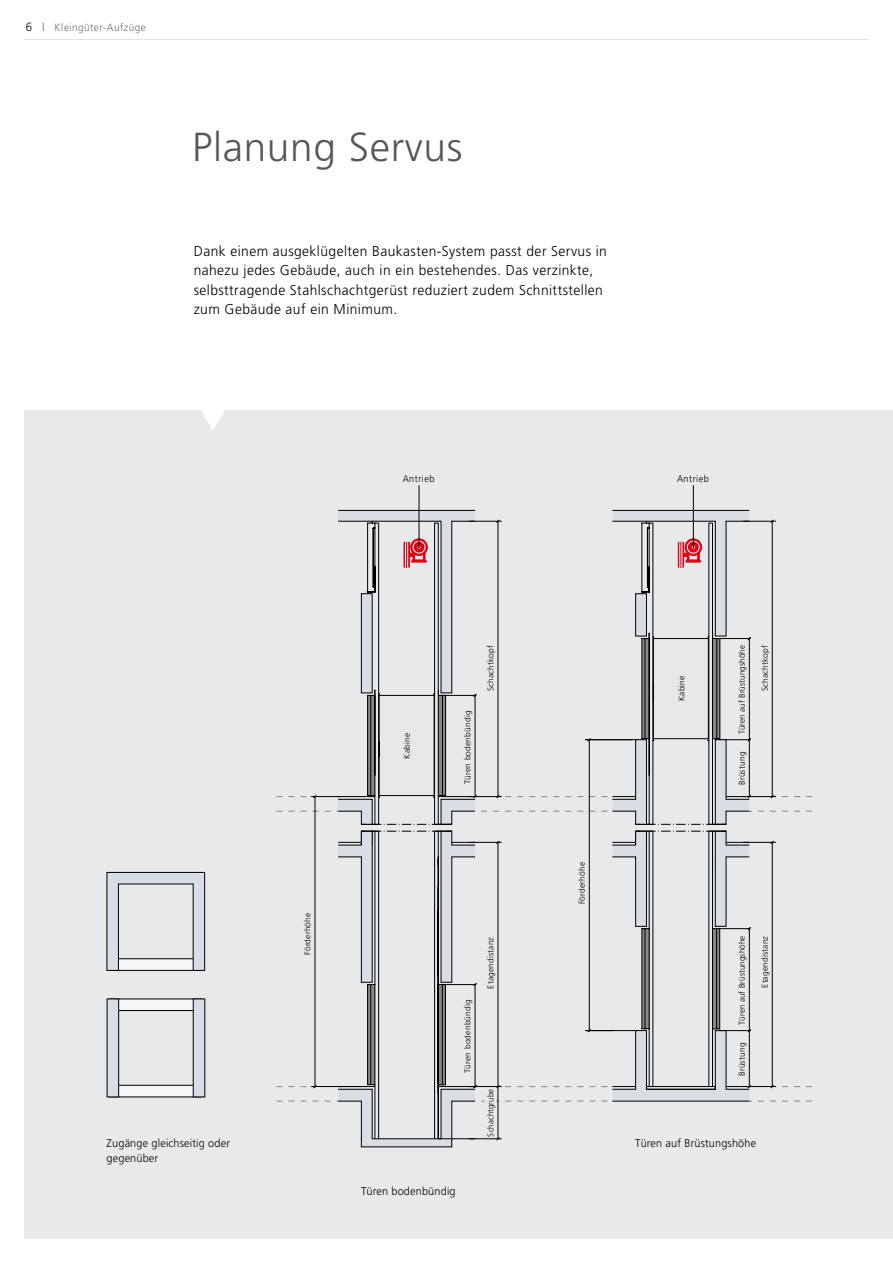
<style>
.page{position:relative;width:893px;height:1263px;background:#fff}
.page>*{position:absolute;margin:0;border:0;box-sizing:border-box;transform-origin:0 0}
.t1{font:300 40.5px "Frutiger";letter-spacing:.02em;color:#565757}
.t2{font:300 14.25px/19px "Frutiger";letter-spacing:.03em;color:#000}
.t3{font:300 11.25px/15px "Frutiger";letter-spacing:.015em;color:#000}
.t4{font:300 10.5px "Frutiger";letter-spacing:.05em;color:#6e6f70;scale:.95 1}
.t5{font:300 9.75px "Frutiger";letter-spacing:.05em;color:#000;scale:.95 1}
.t6{font:300 8.4px "Frutiger";letter-spacing:.02em;color:#000}
.t7{font:300 8.4px "Frutiger";letter-spacing:.02em;color:#000;scale:.96 1}
.t8{font:300 8.4px "Frutiger";letter-spacing:.02em;color:#000;scale:.94 1}
.s1{font-size:12px;color:#000}
.s2{font-size:12px}
</style>
<div class="page">
<hr style="left:24px;top:39px;width:845px;height:1px;background:#e2e3e4">
<div style="left:24px;top:410px;width:869px;height:829px;background:#e8e9e9"></div>
<svg style="left:201px;top:410px;width:24px;height:20px"></svg>
<div style="left:109px;top:1085px;width:93px;height:12px;background:#f5f6f7;border:1px solid #000"></div>
<div style="left:109px;top:999px;width:93px;height:12px;background:#f5f6f7;border:1px solid #000"></div>
<svg style="left:106px;top:872px;width:99px;height:99px"></svg>
<svg style="left:193px;top:998px;width:12px;height:99px"></svg>
<svg style="left:107px;top:998px;width:12px;height:99px"></svg>
<hr style="left:315px;top:796px;width:1px;height:291px;background:#000">
<svg style="left:361px;top:830px;width:141px;height:198px"></svg>
<hr style="left:475px;top:984px;width:1px;height:102px;background:#000">
<svg style="left:496px;top:840px;width:4px;height:4px"></svg>
<svg style="left:338px;top:831px;width:139px;height:156px"></svg>
<hr style="left:419px;top:485px;width:1px;height:62px;background:#000">
<hr style="left:589px;top:739px;width:1px;height:292px;background:#000">
<svg style="left:635px;top:830px;width:141px;height:198px"></svg>
<hr style="left:749px;top:928px;width:1px;height:102px;background:#000">
<svg style="left:276px;top:1028px;width:536px;height:119px"></svg>
<svg style="left:770px;top:840px;width:4px;height:4px"></svg>
<svg style="left:612px;top:831px;width:139px;height:100px"></svg>
<svg style="left:276px;top:510px;width:536px;height:315px"></svg>
<hr style="left:693px;top:485px;width:1px;height:62px;background:#000">
<p class="t4" style="left:26px;top:22px;width:128px"><span class="s1">6</span> <span class="s2">I</span> Kleingüter-Aufzüge</p>
<h1 class="t1" style="left:192px;top:124px;width:272px">Planung Servus</h1>
<p class="t2" style="left:194px;top:242px;width:415px">Dank einem ausgeklügelten Baukasten-System passt der Servus in nahezu jedes Gebäude, auch in ein bestehendes. Das verzinkte, selbsttragende Stahlschachtgerüst reduziert zudem Schnittstellen zum Gebäude auf ein Minimum.</p>
<p class="t5" style="left:403px;top:473px;width:35px">Antrieb</p>
<p class="t5" style="left:677px;top:473px;width:35px">Antrieb</p>
<p class="t3" style="left:107px;top:1135px;width:125px">Zugänge gleichseitig oder gegenüber</p>
<p class="t6" style="left:402px;top:759px;width:27px;rotate:-90deg">Kabine</p>
<p class="t6" style="left:463px;top:784px;width:75px;rotate:-90deg">Türen bodenbündig</p>
<p class="t6" style="left:486px;top:691px;width:47px;rotate:-90deg">Schachtkopf</p>
<p class="t6" style="left:303px;top:955px;width:44px;rotate:-90deg">Förderhöhe</p>
<p class="t6" style="left:463px;top:1073px;width:75px;rotate:-90deg">Türen bodenbündig</p>
<p class="t6" style="left:486px;top:989px;width:53px;rotate:-90deg">Etagendistanz</p>
<p class="t8" style="left:486px;top:1136px;width:52px;rotate:-90deg">Schachtgrube</p>
<p class="t3" style="left:361px;top:1183px;width:96px">Türen bodenbündig</p>
<p class="t6" style="left:577px;top:904px;width:44px;rotate:-90deg">Förderhöhe</p>
<p class="t6" style="left:677px;top:701px;width:27px;rotate:-90deg">Kabine</p>
<p class="t7" style="left:737px;top:734px;width:95px;rotate:-90deg">Türen auf Brüstungshöhe</p>
<p class="t6" style="left:737px;top:785px;width:35px;rotate:-90deg">Brüstung</p>
<p class="t6" style="left:760px;top:691px;width:47px;rotate:-90deg">Schachtkopf</p>
<p class="t7" style="left:737px;top:1025px;width:95px;rotate:-90deg">Türen auf Brüstungshöhe</p>
<p class="t6" style="left:737px;top:1076px;width:35px;rotate:-90deg">Brüstung</p>
<p class="t6" style="left:760px;top:988px;width:53px;rotate:-90deg">Etagendistanz</p>
<p class="t3" style="left:635px;top:1136px;width:123px">Türen auf Brüstungshöhe</p>
</div>
